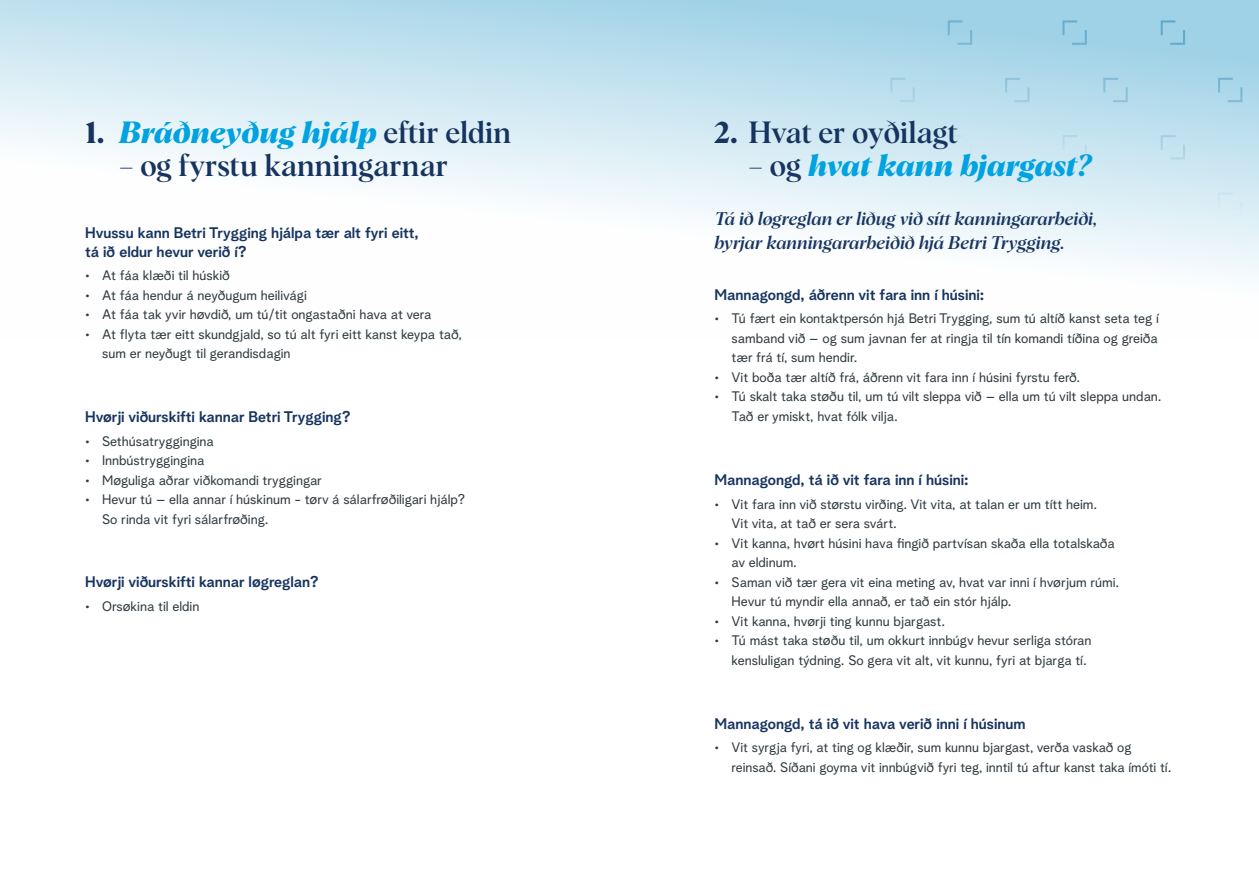
<style>
.page{position:relative;width:1259px;height:893px;background:#fff}
.page>*{position:absolute;margin:0;border:0;box-sizing:border-box;transform-origin:0 0}
.t1{font:italic 700 30px "Albra";color:#00a2e0}
.t2{font:500 30px "Albra";color:#173460}
.t3{font:italic 500 18px/24px "Albra";color:#173460}
.t4{font:15px/18.9px "Albra Grotesk Semi";color:#173460}
.t5{font:13.5px/19.5px "Albra Grotesk";color:#2f3b41}
.s1{font-style:normal;color:#173460}
.s2{font-weight:500;font-style:normal;color:#173460}
.s3{font-weight:700}
</style>
<div class="page">
<svg style="left:0;top:0;width:1259px;height:277px"></svg>
<svg style="left:1218px;top:78px;width:24px;height:24px"></svg>
<svg style="left:1218px;top:192px;width:24px;height:25px"></svg>
<svg style="left:1160px;top:20px;width:25px;height:25px"></svg>
<svg style="left:1160px;top:135px;width:25px;height:25px"></svg>
<svg style="left:1103px;top:78px;width:24px;height:24px"></svg>
<svg style="left:1103px;top:192px;width:24px;height:25px"></svg>
<svg style="left:1062px;top:20px;width:25px;height:25px"></svg>
<svg style="left:1062px;top:135px;width:25px;height:25px"></svg>
<svg style="left:1005px;top:78px;width:24px;height:24px"></svg>
<svg style="left:1005px;top:192px;width:24px;height:25px"></svg>
<svg style="left:947px;top:20px;width:25px;height:25px"></svg>
<svg style="left:947px;top:135px;width:25px;height:25px"></svg>
<svg style="left:890px;top:78px;width:25px;height:24px"></svg>
<svg style="left:890px;top:192px;width:25px;height:25px"></svg>
<h1 class="t1" style="left:85px;top:110px;width:427px"><span class="s1">1.</span> Bráðneyðug hjálp <span class="s2">eftir eldin</span></h1>
<h1 class="t2" style="left:119px;top:143px;width:331px">– og fyrstu kanningarnar</h1>
<p class="t4" style="left:85px;top:221px;width:335px">Hvussu kann Betri Trygging hjálpa tær alt fyri eitt, tá ið eldur hevur verið í?</p>
<p class="t5" style="left:85px;top:264px;width:146px">• At fáa klæði til húskið</p>
<p class="t5" style="left:85px;top:284px;width:223px">• At fáa hendur á neyðugum heilivági</p>
<p class="t5" style="left:85px;top:303px;width:348px">• At fáa tak yvir høvdið, um tú/tit ongastaðni hava at vera</p>
<p class="t5" style="left:102px;top:323px;width:361px;text-indent:-17px">• At flyta tær eitt skundgjald, so tú alt fyri eitt kanst keypa tað, sum er neyðugt til gerandisdagin</p>
<p class="t4" style="left:85px;top:406px;width:267px">Hvørji viðurskifti kannar Betri Trygging?</p>
<p class="t5" style="left:85px;top:430px;width:130px">• Sethúsatryggingina</p>
<p class="t5" style="left:85px;top:450px;width:121px">• Innbústryggingina</p>
<p class="t5" style="left:85px;top:469px;width:238px">• Møguliga aðrar viðkomandi tryggingar</p>
<p class="t5" style="left:102px;top:489px;width:365px;text-indent:-17px">• Hevur tú – ella annar í húskinum - tørv á sálarfrøðiligari hjálp?<br>So rinda vit fyri sálarfrøðing.</p>
<p class="t4" style="left:85px;top:571px;width:235px">Hvørji viðurskifti kannar løgreglan?</p>
<p class="t5" style="left:85px;top:595px;width:116px">• Orsøkina til eldin</p>
<h1 class="t2" style="left:714px;top:110px;width:245px"><span class="s3">2.</span> Hvat er oyðilagt</h1>
<h1 class="t1" style="left:748px;top:143px;width:344px"><span class="s2">– og</span> hvat kann bjargast?</h1>
<h2 class="t3" style="left:714px;top:205px;width:384px">Tá ið løgreglan er liðug við sítt kanningararbeiði, byrjar kanningararbeiðið hjá Betri Trygging.</h2>
<p class="t4" style="left:714px;top:283px;width:271px">Mannagongd, áðrenn vit fara inn í húsini:</p>
<p class="t5" style="left:731px;top:308px;width:429px;text-align:justify;text-indent:-17px">• Tú fært ein kontaktpersón hjá Betri Trygging, sum tú altíð kanst seta teg í samband við – og sum javnan fer at ringja til tín komandi tíðina og greiða tær frá tí, sum hendir.</p>
<p class="t5" style="left:714px;top:366px;width:367px">• Vit boða tær altíð frá, áðrenn vit fara inn í húsini fyrstu ferð.</p>
<p class="t5" style="left:731px;top:386px;width:431px;text-indent:-17px">• Tú skalt taka støðu til, um tú vilt sleppa við – ella um tú vilt sleppa undan.<br>Tað er ymiskt, hvat fólk vilja.</p>
<p class="t4" style="left:714px;top:469px;width:255px">Mannagongd, tá ið vit fara inn í húsini:</p>
<p class="t5" style="left:731px;top:493px;width:367px;text-indent:-17px">• Vit fara inn við størstu virðing. Vit vita, at talan er um títt heim.<br>Vit vita, at tað er sera svárt.</p>
<p class="t5" style="left:731px;top:532px;width:385px;text-indent:-17px">• Vit kanna, hvørt húsini hava fingið partvísan skaða ella totalskaða av eldinum.</p>
<p class="t5" style="left:731px;top:571px;width:389px;text-indent:-17px">• Saman við tær gera vit eina meting av, hvat var inni í hvørjum rúmi.<br>Hevur tú myndir ella annað, er tað ein stór hjálp.</p>
<p class="t5" style="left:714px;top:610px;width:232px">• Vit kanna, hvørji ting kunnu bjargast.</p>
<p class="t5" style="left:731px;top:629px;width:361px;text-indent:-17px">• Tú mást taka støðu til, um okkurt innbúgv hevur serliga stóran kensluligan týdning. So gera vit alt, vit kunnu, fyri at bjarga tí.</p>
<p class="t4" style="left:714px;top:712px;width:312px">Mannagongd, tá ið vit hava verið inni í húsinum</p>
<p class="t5" style="left:731px;top:736px;width:441px;text-indent:-17px">• Vit syrgja fyri, at ting og klæðir, sum kunnu bjargast, verða vaskað og reinsað. Síðani goyma vit innbúgvið fyri teg, inntil tú aftur kanst taka ímóti tí.</p>
</div>
